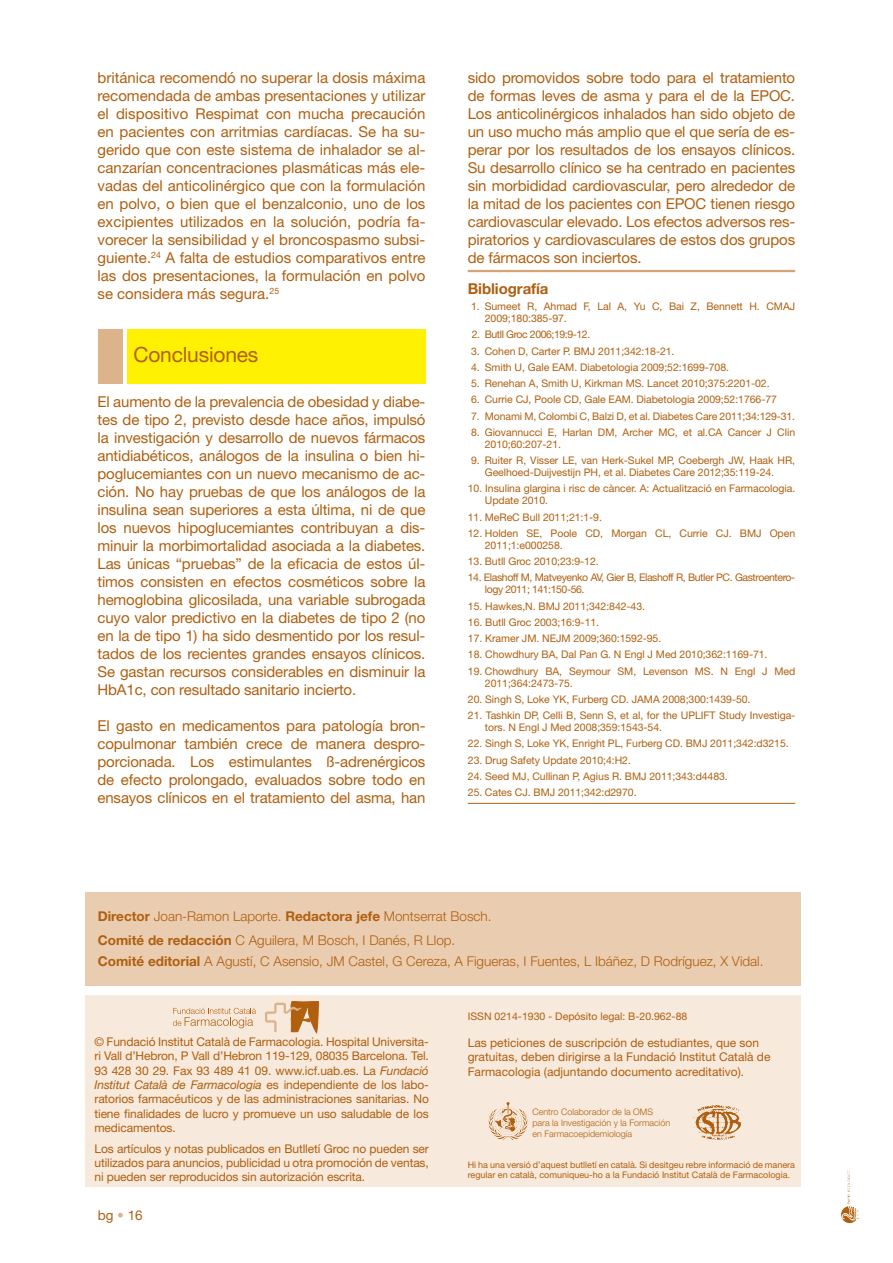
<style>
.page{position:relative;width:893px;height:1263px;background:#fff}
.page>*{position:absolute;margin:0;border:0;box-sizing:border-box;transform-origin:0 0}
.t1{font:21px "Helvetica Neue LT Std";letter-spacing:-.01em;color:#b05f0f}
.t2{font:15px/18px "Helvetica Neue LT Std";letter-spacing:-.01em;color:#b05f0f;text-align:justify}
.t3{font:700 15px "Helvetica Neue LT Std";letter-spacing:-.005em;color:#b05f0f}
.t4{font:300 13.5px/24.8px "Helvetica Neue LT Std";color:#b05f0f}
.t5{font:13.5px "Helvetica Neue LT Std";color:#b05f0f}
.t6{font:12px/14.4px "Helvetica Neue LT Std";color:#b05f0f;text-align:justify}
.t7{font:10.5px/12px "Helvetica Neue LT Std";letter-spacing:-.005em;color:#b05f0f}
.t8{font:10.5px/12px "Helvetica Neue LT Std";letter-spacing:-.04em;color:#b05f0f}
.t9{font:9px/10.8px "Helvetica Neue LT Std";color:#b05f0f}
.t10{font:300 9px/10.8px "Helvetica Neue LT Std";color:#b05f0f}
.s1{font-weight:700}
.s2{font-style:italic}
.s3{color:#ddb38b}
</style>
<div class="page">
<div style="left:85px;top:995px;width:715px;height:191px;background:#f7e9db"></div>
<div style="left:85px;top:892px;width:715px;height:93px;background:#eaccb0"></div>
<svg style="left:847px;top:1170px;width:3px;height:12px"></svg>
<svg style="left:265px;top:1001px;width:54px;height:32px"></svg>
<svg style="left:173px;top:1008px;width:83px;height:20px"></svg>
<img style="left:701px;top:1105px;width:23px;height:5px">
<img style="left:494px;top:1102px;width:28px;height:33px">
<div style="left:98px;top:330px;width:24px;height:54px;background:#ddb38b"></div>
<div style="left:127px;top:330px;width:298px;height:54px;background:#fff101"></div>
<hr style="left:468px;top:270px;width:327px;height:2px;background:#d6a374">
<hr style="left:468px;top:803px;width:327px;height:1px;background:#b05f0f">
<p class="t2" style="left:98px;top:68px;width:329px">británica recomendó no superar la dosis máxima recomendada de ambas presentaciones y utilizar el dispositivo Respimat con mucha precaución en pacientes con arritmias cardíacas. Se ha su&shy;gerido que con este sistema de inhalador se al&shy;canzarían concentraciones plasmáticas más ele&shy;vadas del anticolinérgico que con la formulación en polvo, o bien que el benzalconio, uno de los excipientes utilizados en la solución, podría fa&shy;vorecer la sensibilidad y el broncospasmo subsi&shy;guiente.<sup>24</sup> A falta de estudios comparativos entre las dos presentaciones, la formulación en polvo se considera más segura.<sup>25</sup></p>
<h1 class="t1" style="left:133px;top:342px;width:126px">Conclusiones</h1>
<p class="t2" style="left:98px;top:392px;width:329px">El aumento de la prevalencia de obesidad y diabe&shy;tes de tipo 2, previsto desde hace años, impulsó la investigación y desarrollo de nuevos fármacos antidiabéticos, análogos de la insulina o bien hi&shy;poglucemiantes con un nuevo mecanismo de ac&shy;ción. No hay pruebas de que los análogos de la insulina sean superiores a esta última, ni de que los nuevos hipoglucemiantes contribuyan a dis&shy;minuir la morbimortalidad asociada a la diabetes.<br>Las únicas “pruebas” de la eficacia de estos úl&shy;timos consisten en efectos cosméticos sobre la hemoglobina glicosilada, una variable subrogada cuyo valor predictivo en la diabetes de tipo 2 (no en la de tipo 1) ha sido desmentido por los resul&shy;tados de los recientes grandes ensayos clínicos.<br>Se gastan recursos considerables en disminuir la HbA1c, con resultado sanitario incierto.</p>
<p class="t2" style="left:98px;top:716px;width:329px">El gasto en medicamentos para patología bron&shy;copulmonar también crece de manera despro&shy;porcionada. Los estimulantes ß-adrenérgicos de efecto prolongado, evaluados sobre todo en ensayos clínicos en el tratamiento del asma, han</p>
<p class="t2" style="left:468px;top:68px;width:329px">sido promovidos sobre todo para el tratamiento de formas leves de asma y para el de la EPOC.<br>Los anticolinérgicos inhalados han sido objeto de un uso mucho más amplio que el que sería de es&shy;perar por los resultados de los ensayos clínicos.<br>Su desarrollo clínico se ha centrado en pacientes sin morbididad cardiovascular, pero alrededor de la mitad de los pacientes con EPOC tienen riesgo cardiovascular elevado. Los efectos adversos res&shy;piratorios y cardiovasculares de estos dos grupos de fármacos son inciertos.</p>
<p class="t3" style="left:468px;top:279px;width:82px">Bibliografía</p>
<p class="t7" style="left:485px;top:300px;width:312px;text-indent:-14px">1. Sumeet R, Ahmad F, Lal A, Yu C, Bai Z, Bennett H. CMAJ<br>2009;180:385-97.</p>
<p class="t8" style="left:472px;top:328px;width:120px">2. Butll Groc 2006;19:9-12.</p>
<p class="t7" style="left:471px;top:345px;width:205px">3. Cohen D, Carter P. BMJ 2011;342:18-21.</p>
<p class="t7" style="left:471px;top:361px;width:259px">4. Smith U, Gale EAM. Diabetologia 2009;52:1699-708.</p>
<p class="t7" style="left:471px;top:377px;width:300px">5. Renehan A, Smith U, Kirkman MS. Lancet 2010;375:2201-02.</p>
<p class="t7" style="left:471px;top:393px;width:307px">6. Currie CJ, Poole CD, Gale EAM. Diabetologia 2009;52:1766-77</p>
<p class="t7" style="left:471px;top:410px;width:325px">7. Monami M, Colombi C, Balzi D, et al. Diabetes Care 2011;34:129-31.</p>
<p class="t7" style="left:485px;top:426px;width:312px;text-indent:-14px">8. Giovannucci E, Harlan DM, Archer MC, et al.CA Cancer J Clin<br>2010;60:207-21.</p>
<p class="t7" style="left:485px;top:454px;width:312px;text-indent:-14px">9. Ruiter R, Visser LE, van Herk-Sukel MP, Coebergh JW, Haak HR,<br>Geelhoed-Duijvestijn PH, et al. Diabetes Care 2012;35:119-24.</p>
<p class="t7" style="left:485px;top:482px;width:312px;text-indent:-17px">10. Insulina glargina i risc de càncer. A: Actualització en Farmacologia.<br>Update 2010.</p>
<p class="t7" style="left:468px;top:511px;width:136px">11. MeReC Bull 2011;21:1-9.</p>
<p class="t7" style="left:485px;top:527px;width:312px;text-indent:-17px">12. Holden SE, Poole CD, Morgan CL, Currie CJ. BMJ Open<br>2011;1:e000258.</p>
<p class="t7" style="left:468px;top:555px;width:132px">13. Butll Groc 2010;23:9-12.</p>
<p class="t8" style="left:485px;top:571px;width:312px;text-indent:-17px">14. Elashoff M, Matveyenko AV, Gier B, Elashoff R, Butler PC. Gastroentero&shy;logy 2011; 141:150-56.</p>
<p class="t7" style="left:468px;top:600px;width:179px">15. Hawkes,N. BMJ 2011;342:842-43.</p>
<p class="t7" style="left:468px;top:616px;width:133px">16. Butll Groc 2003;16:9-11.</p>
<p class="t7" style="left:468px;top:632px;width:195px">17. Kramer JM. NEJM 2009;360:1592-95.</p>
<p class="t7" style="left:468px;top:648px;width:301px">18. Chowdhury BA, Dal Pan G. N Engl J Med 2010;362:1169-71.</p>
<p class="t7" style="left:485px;top:665px;width:312px;text-indent:-17px">19. Chowdhury BA, Seymour SM, Levenson MS. N Engl J Med<br>2011;364:2473-75.</p>
<p class="t7" style="left:468px;top:693px;width:284px">20. Singh S, Loke YK, Furberg CD. JAMA 2008;300:1439-50.</p>
<p class="t7" style="left:485px;top:709px;width:312px;text-indent:-17px">21. Tashkin DP, Celli B, Senn S, et al, for the UPLIFT Study Investiga&shy;tors. N Engl J Med 2008;359:1543-54.</p>
<p class="t7" style="left:468px;top:737px;width:322px">22. Singh S, Loke YK, Enright PL, Furberg CD. BMJ 2011;342:d3215.</p>
<p class="t7" style="left:468px;top:754px;width:165px">23. Drug Safety Update 2010;4:H2.</p>
<p class="t7" style="left:468px;top:770px;width:261px">24. Seed MJ, Cullinan P, Agius R. BMJ 2011;343:d4483.</p>
<p class="t7" style="left:468px;top:786px;width:170px">25. Cates CJ. BMJ 2011;342:d2970.</p>
<p class="t4" style="left:98px;top:903px;width:395px"><span class="s1">Director</span> Joan-Ramon Laporte. <span class="s1">Redactora jefe</span> Montserrat Bosch.<br><span class="s1">Comité de redacción</span> C Aguilera, M Bosch, I Danés, R Llop.</p>
<p class="t4" style="left:98px;top:948px;width:667px"><span class="s1">Comité editorial</span> A Agustí, C Asensio, JM Castel, G Cereza, A Figueras, I Fuentes, L Ibáñez, D Rodríguez, X Vidal.</p>
<p class="t6" style="left:94px;top:1034px;width:336px">© Fundació Institut Català de Farmacologia. Hospital Universita&shy;ri Vall d’Hebron, P Vall d’Hebron 119-129, 08035 Barcelona. Tel.<br>93 428 30 29. Fax 93 489 41 09. www.icf.uab.es. La <span class="s2">Fundació Institut Català de Farmacologia</span> es independiente de los labo&shy;ratorios farmacéuticos y de las administraciones sanitarias. No tiene finalidades de lucro y promueve un uso saludable de los medicamentos.</p>
<p class="t6" style="left:94px;top:1141px;width:336px">Los artículos y notas publicados en Butlletí Groc no pueden ser utilizados para anuncios, publicidad u otra promoción de ventas, ni pueden ser reproducidos sin autorización escrita.</p>
<p class="t5" style="left:98px;top:1207px;width:47px">bg <span class="s3">•</span> 16</p>
<p class="t7" style="left:468px;top:1010px;width:221px">ISSN 0214-1930 - Depósito legal: B-20.962-88</p>
<p class="t6" style="left:468px;top:1035px;width:304px;text-align:left">Las peticiones de suscripción de estudiantes, que son gratuitas, deben dirigirse a la Fundació Institut Català de<br>Farmacologia (adjuntando documento acreditativo).</p>
<p class="t10" style="left:532px;top:1106px;width:139px">Centro Colaborador de la OMS para la Investigación y la Formación en Farmacoepidemiología</p>
<p class="t9" style="left:468px;top:1159px;width:329px">Hi ha una versió d’aquest butlletí en català. Si desitgeu rebre informació de manera regular en català, comuniqueu-ho a la Fundació Institut Català de Farmacologia.</p>
</div>
